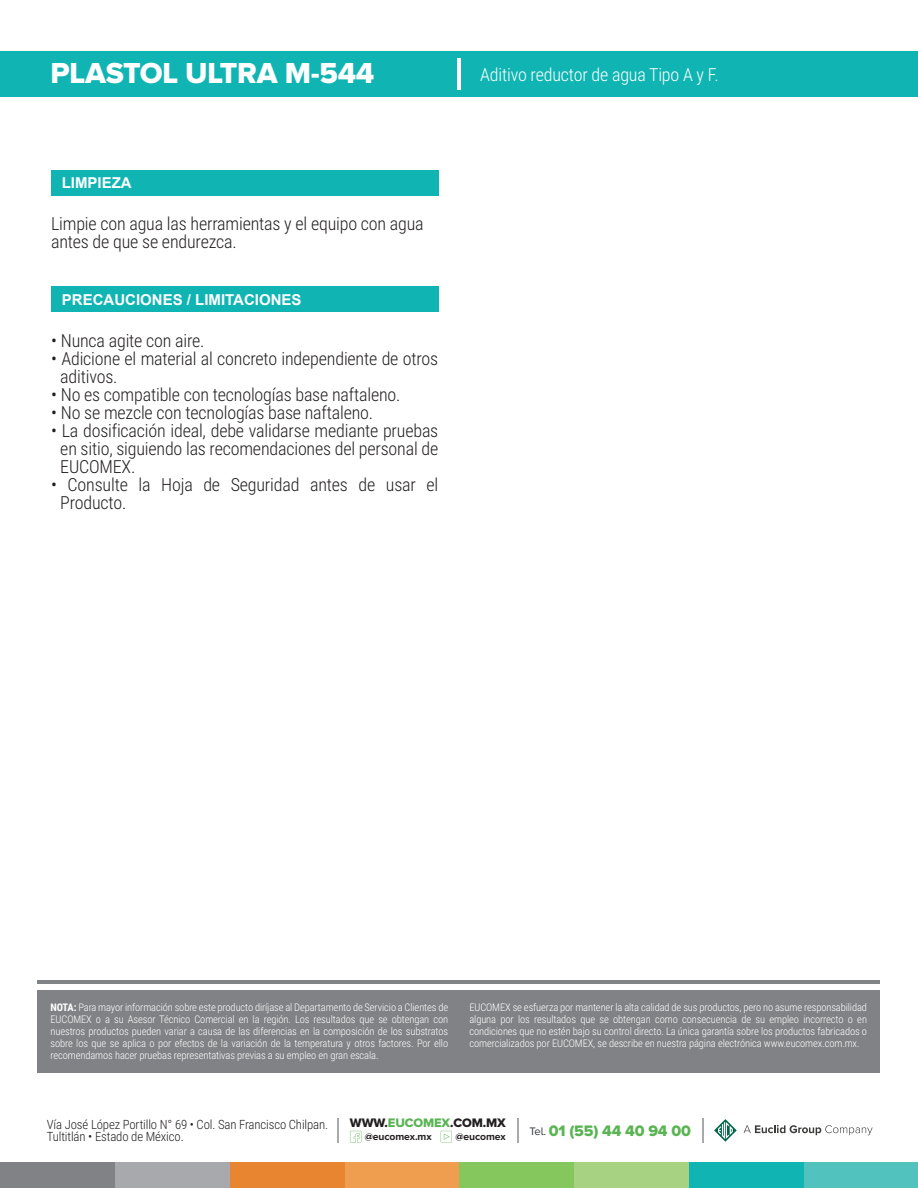
<style>
.page{position:relative;width:918px;height:1188px;background:#fff}
.page>*{position:absolute;margin:0;border:0;box-sizing:border-box;transform-origin:0 0}
.t1{font:30px "Proxima Nova A Extrabld";letter-spacing:-.01em;color:#fff}
.t2{font:300 18px/18px "Roboto Condensed";letter-spacing:-.01em;color:#231f20}
.t3{font:300 18px "Roboto Condensed";letter-spacing:-.01em;color:#fff}
.t4{font:15.75px "Proxima Nova A Extrabld";letter-spacing:-.01em;color:#5ab453}
.t5{font:700 15px "Arial";color:#fff}
.t6{font:300 12.75px/12.8px "Roboto Condensed";letter-spacing:-.01em;color:#231f20}
.t7{font:12.75px "Proxima Nova A Extrabld";letter-spacing:-.01em;color:#231f20}
.t8{font:300 10.5px/12px "Roboto Condensed";letter-spacing:-.01em;color:#fff;text-align:justify}
.t9{font:700 10.35px "Proxima Nova A";letter-spacing:-.01em;color:#231f20}
.s1{font-weight:700}
.s2{color:#5ab453}
.s3{font-family:"Proxima Nova A";font-size:11.25px;color:#333739}
</style>
<div class="page">
<div style="left:51px;top:170px;width:387px;height:26px;background:#10b5b3"></div>
<div style="left:51px;top:287px;width:387px;height:25px;background:#10b5b3"></div>
<div style="left:0;top:51px;width:918px;height:45px;background:#10b5b3"></div>
<hr style="left:457px;top:58px;width:4px;height:31px;background:#fff">
<div style="left:804px;top:1162px;width:114px;height:26px;background:#52c2bf"></div>
<div style="left:689px;top:1162px;width:115px;height:26px;background:#10b5b3"></div>
<div style="left:574px;top:1162px;width:115px;height:26px;background:#a6d281"></div>
<div style="left:459px;top:1162px;width:115px;height:26px;background:#85c65d"></div>
<div style="left:345px;top:1162px;width:114px;height:26px;background:#ee9e4e"></div>
<div style="left:230px;top:1162px;width:115px;height:26px;background:#e88530"></div>
<div style="left:115px;top:1162px;width:115px;height:26px;background:#a8a9ad"></div>
<div style="left:0;top:1162px;width:115px;height:26px;background:#808285"></div>
<svg style="left:714px;top:1119px;width:23px;height:23px"></svg>
<svg style="left:744px;top:1125px;width:129px;height:10px"></svg>
<svg style="left:441px;top:1131px;width:11px;height:12px"></svg>
<svg style="left:350px;top:1131px;width:11px;height:12px"></svg>
<svg style="left:702px;top:1118px;width:1px;height:25px"></svg>
<svg style="left:517px;top:1118px;width:1px;height:25px"></svg>
<hr style="left:337px;top:1118px;width:2px;height:25px;background:#a8a9ad">
<div style="left:37px;top:990px;width:843px;height:82px;background:#808285"></div>
<hr style="left:37px;top:980px;width:843px;height:3px;background:#808285">
<h1 class="t1" style="left:51px;top:56px;width:325px">PLASTOL ULTRA M-544</h1>
<h2 class="t3" style="left:480px;top:62px;width:240px">Aditivo reductor de agua Tipo A y F.</h2>
<h3 class="t5" style="left:62px;top:173px;width:72px">LIMPIEZA</h3>
<h2 class="t2" style="left:51px;top:214px;width:374px">Limpie con agua las herramientas y el equipo con agua antes de que se endurezca.</h2>
<h3 class="t5" style="left:62px;top:290px;width:241px">PRECAUCIONES / LIMITACIONES</h3>
<h2 class="t2" style="left:51px;top:331px;width:155px">• Nunca agite con aire.</h2>
<h2 class="t2" style="left:60px;top:349px;width:380px;text-indent:-9px">• Adicione el material al concreto independiente de otros aditivos.</h2>
<h2 class="t2" style="left:51px;top:385px;width:351px">• No es compatible con tecnologías base naftaleno.</h2>
<h2 class="t2" style="left:51px;top:403px;width:323px">• No se mezcle con tecnologías base naftaleno.</h2>
<h2 class="t2" style="left:60px;top:421px;width:380px;text-align:justify;text-indent:-9px">• La dosificación ideal, debe validarse mediante pruebas en sitio, siguiendo las recomendaciones del personal de EUCOMEX.</h2>
<h2 class="t2" style="left:60px;top:475px;width:380px;text-indent:-9px">• Consulte la Hoja de Seguridad antes de usar el<br>Producto.</h2>
<p class="t8" style="left:51px;top:1001px;width:399px"><span class="s1">NOTA:</span> Para mayor información sobre este producto diríjase al Departamento de Servicio a Clientes de EUCOMEX o a su Asesor Técnico Comercial en la región. Los resultados que se obtengan con nuestros productos pueden variar a causa de las diferencias en la composición de los substratos sobre los que se aplica o por efectos de la variación de la temperatura y otros factores. Por ello recomendamos hacer pruebas representativas previas a su empleo en gran escala.</p>
<p class="t8" style="left:469px;top:1001px;width:399px">EUCOMEX se esfuerza por mantener la alta calidad de sus productos, pero no asume responsabilidad alguna por los resultados que se obtengan como consecuencia de su empleo incorrecto o en condiciones que no estén bajo su control directo. La única garantía sobre los productos fabricados o comercializados por EUCOMEX, se describe en nuestra página electrónica www.eucomex.com.mx.</p>
<p class="t7" style="left:350px;top:1115px;width:157px">WWW.<span class="s2">EUCOMEX</span>.COM.MX</p>
<p class="t9" style="left:365px;top:1131px;width:68px">@eucomex.mx</p>
<p class="t9" style="left:456px;top:1131px;width:52px">@eucomex</p>
<p class="t6" style="left:47px;top:1117px;width:283px">Vía José López Portillo N° 69 • Col. San Francisco Chilpan.<br>Tultitlán • Estado de México.</p>
<h3 class="t4" style="left:529px;top:1121px;width:163px"><span class="s3">Tel.</span> 01 (55) 44 40 94 00</h3>
</div>
